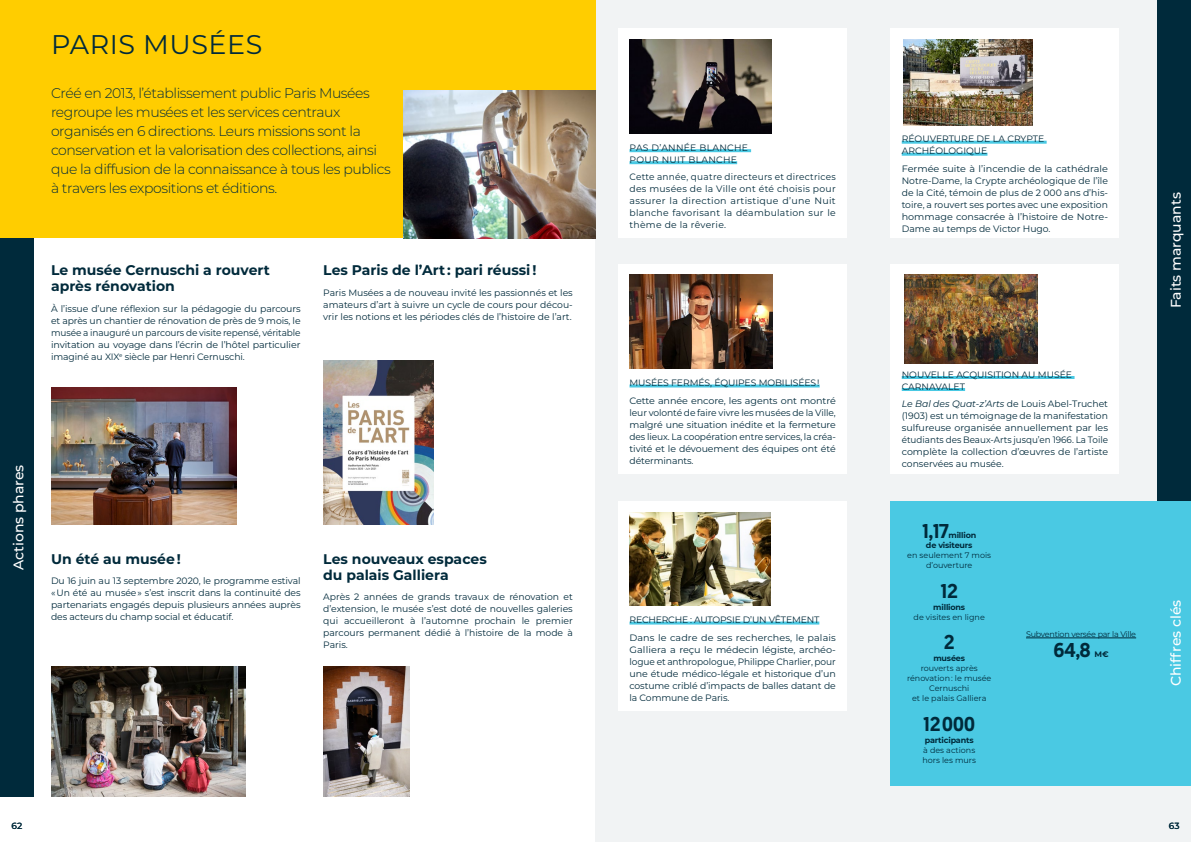
<style>
.page{position:relative;width:1191px;height:842px;background:#fff}
.page>*{position:absolute;margin:0;border:0;box-sizing:border-box;transform-origin:0 0}
.t1{font:27px "Montserrat";letter-spacing:.02em;color:#002a3b}
.t2{font:500 20px "Geomanist";letter-spacing:-.03em;color:#002a3b}
.t3{font:300 14px/19px "Montserrat";letter-spacing:-.03em;color:#002a3b}
.t4{font:700 14px/16px "Montserrat";color:#002a3b}
.t5{font:500 14px "Montserrat";color:#fff}
.t6{font:9.2px/12px "Montserrat";letter-spacing:-.01em;color:#002a3b;text-align:justify}
.t7{font:9.2px/12px "Montserrat";letter-spacing:-.01em;color:#002a3b;text-align:justify;scale:1.05 1}
.t8{font:9.2px/12px "Montserrat";letter-spacing:.03em;color:#002a3b}
.t9{font:500 9px "Montserrat";color:#002a3b}
.t10{font:8px/10px "Montserrat";color:#002a3b;text-align:center}
.t11{font:700 8px/10px "Montserrat";letter-spacing:-.02em;color:#002a3b}
.t12{font:8px "Montserrat";letter-spacing:-.03em;color:#002a3b}
.s1{font-style:italic}
</style>
<div class="page">
<div style="left:595px;top:0;width:596px;height:842px;background:#f1f3f4"></div>
<div style="left:0;top:0;width:595px;height:238px;background:#ffcd00"></div>
<div style="left:1157px;top:0;width:34px;height:561px;background:#002a3b"></div>
<div style="left:0;top:238px;width:34px;height:559px;background:#002a3b"></div>
<div style="left:890px;top:501px;width:301px;height:284px;background:#4ac9e3"></div>
<img style="left:51px;top:667px;width:195px;height:130px">
<img style="left:51px;top:388px;width:185px;height:136px">
<img style="left:323px;top:360px;width:110px;height:164px">
<img style="left:323px;top:667px;width:87px;height:130px">
<div style="left:618px;top:28px;width:229px;height:210px;background:#fff"></div>
<hr style="left:629px;top:149px;width:122px;height:3px;background:#4ac9e3">
<hr style="left:629px;top:161px;width:108px;height:3px;background:#4ac9e3">
<div style="left:618px;top:501px;width:229px;height:209px;background:#fff"></div>
<hr style="left:629px;top:621px;width:190px;height:3px;background:#4ac9e3">
<div style="left:890px;top:28px;width:229px;height:210px;background:#fff"></div>
<hr style="left:901px;top:141px;width:145px;height:3px;background:#4ac9e3">
<hr style="left:901px;top:153px;width:86px;height:3px;background:#4ac9e3">
<div style="left:890px;top:264px;width:229px;height:209px;background:#fff"></div>
<hr style="left:901px;top:376px;width:173px;height:3px;background:#4ac9e3">
<hr style="left:901px;top:388px;width:64px;height:3px;background:#4ac9e3">
<div style="left:618px;top:264px;width:229px;height:209px;background:#fff"></div>
<hr style="left:629px;top:384px;width:190px;height:3px;background:#4ac9e3">
<img style="left:904px;top:275px;width:133px;height:88px">
<img style="left:629px;top:275px;width:143px;height:94px">
<img style="left:629px;top:40px;width:142px;height:93px">
<img style="left:903px;top:40px;width:129px;height:86px">
<img style="left:629px;top:512px;width:141px;height:94px">
<img style="left:403px;top:90px;width:192px;height:148px">
<hr style="left:1026px;top:638px;width:110px;height:1px;background:#002a3b">
<h1 class="t1" style="left:51px;top:26px;width:213px">PARIS MUSÉES</h1>
<p class="t3" style="left:51px;top:83px;width:341px">Créé en 2013, l’établissement public Paris Musées regroupe les musées et les services centraux organisés en 6 directions. Leurs missions sont la conservation et la valorisation des collections, ainsi que la diffusion de la connaissance à tous les publics à travers les expositions et éditions.</p>
<h3 class="t4" style="left:51px;top:262px;width:220px">Le musée Cernuschi a rouvert après rénovation</h3>
<p class="t6" style="left:51px;top:302px;width:251px">À l’issue d’une réflexion sur la pédagogie du parcours et après un chantier de rénovation de près de 9 mois, le musée a inauguré un parcours de visite repensé, véritable invitation au voyage dans l’écrin de l’hôtel particulier imaginé au XIX<sup>e</sup> siècle par Henri Cernuschi.</p>
<h3 class="t4" style="left:323px;top:262px;width:215px">Les Paris de l’Art : pari réussi !</h3>
<p class="t6" style="left:323px;top:286px;width:251px">Paris Musées a de nouveau invité les passionnés et les amateurs d’art à suivre un cycle de cours pour décou&shy;vrir les notions et les périodes clés de l’histoire de l’art.</p>
<h3 class="t5" style="left:9px;top:570px;width:107px;rotate:-90deg">Actions phares</h3>
<h3 class="t4" style="left:51px;top:550px;width:131px">Un été au musée !</h3>
<p class="t6" style="left:51px;top:574px;width:251px">Du 16 juin au 13 septembre 2020, le programme estival « Un été au musée » s’est inscrit dans la continuité des partenariats engagés depuis plusieurs années auprès des acteurs du champ social et éducatif.</p>
<h3 class="t4" style="left:323px;top:550px;width:165px">Les nouveaux espaces du palais Galliera</h3>
<p class="t6" style="left:323px;top:590px;width:251px">Après 2 années de grands travaux de rénovation et d’extension, le musée s’est doté de nouvelles galeries qui accueilleront à l’automne prochain le premier parcours permanent dédié à l’histoire de la mode à Paris.</p>
<p class="t8" style="left:629px;top:141px;width:120px">PAS D’ANNÉE BLANCHE<br>POUR NUIT BLANCHE</p>
<p class="t6" style="left:629px;top:171px;width:208px">Cette année, quatre directeurs et directrices des musées de la Ville ont été choisis pour assurer la direction artistique d’une Nuit blanche favorisant la déambulation sur le thème de la rêverie.</p>
<p class="t6" style="left:629px;top:374px;width:208px;line-height:17.7px">MUSÉES FERMÉS, ÉQUIPES MOBILISÉES !<br>Cette année encore, les agents ont montré</p>
<p class="t6" style="left:629px;top:406px;width:208px">leur volonté de faire vivre les musées de la Ville, malgré une situation inédite et la fermeture des lieux. La coopération entre services, la créa&shy;tivité et le dévouement des équipes ont été déterminants.</p>
<p class="t6" style="left:629px;top:611px;width:208px;line-height:17.7px">RECHERCHE : AUTOPSIE D’UN VÊTEMENT<br>Dans le cadre de ses recherches, le palais</p>
<p class="t7" style="left:629px;top:643px;width:198px">Galliera a reçu le médecin légiste, archéo&shy;logue et anthropologue, Philippe Charlier, pour une étude médico-légale et historique d’un costume criblé d’impacts de balles datant de la Commune de Paris.</p>
<p class="t6" style="left:901px;top:133px;width:144px">RÉOUVERTURE DE LA CRYPTE<br>ARCHÉOLOGIQUE</p>
<p class="t7" style="left:901px;top:162px;width:198px">Fermée suite à l’incendie de la cathédrale Notre-Dame, la Crypte archéologique de l’île de la Cité, témoin de plus de 2 000 ans d’his&shy;toire, a rouvert ses portes avec une exposition hommage consacrée à l’histoire de Notre-Dame au temps de Victor Hugo.</p>
<p class="t6" style="left:901px;top:368px;width:172px">NOUVELLE ACQUISITION AU MUSÉE<br>CARNAVALET</p>
<p class="t6" style="left:901px;top:398px;width:208px"><span class="s1">Le Bal des Quat-z’Arts</span> de Louis Abel-Truchet (1903) est un témoignage de la manifestation sulfureuse organisée annuellement par les étudiants des Beaux-Arts jusqu’en 1966. La Toile complète la collection d’œuvres de l’artiste conservées au musée.</p>
<h2 class="t2" style="left:922px;top:517px;width:28px">1,17</h2>
<p class="t11" style="left:926px;top:529px;width:52px;text-indent:22px">million de visiteurs</p>
<p class="t10" style="left:907px;top:550px;width:85px">en seulement 7 mois d’ouverture</p>
<h2 class="t2" style="left:940px;top:577px;width:19px">12</h2>
<p class="t11" style="left:933px;top:601px;width:33px">millions</p>
<p class="t10" style="left:913px;top:611px;width:73px">de visites en ligne</p>
<h2 class="t2" style="left:943px;top:629px;width:12px">2</h2>
<p class="t11" style="left:933px;top:653px;width:33px">musées</p>
<p class="t10" style="left:907px;top:663px;width:86px">rouverts après rénovation : le musée<br>Cernuschi<br>et le palais Galliera</p>
<h2 class="t2" style="left:923px;top:711px;width:54px">12000</h2>
<p class="t11" style="left:924px;top:735px;width:50px">participants</p>
<p class="t10" style="left:922px;top:745px;width:55px;text-align:left">à des actions hors les murs</p>
<p class="t12" style="left:1026px;top:628px;width:112px">Subvention versée par la Ville</p>
<h2 class="t2" style="left:1053px;top:637px;width:39px">64,8</h2>
<p class="t11" style="left:1094px;top:649px;width:16px">M€</p>
<h3 class="t5" style="left:1166px;top:308px;width:117px;rotate:-90deg">Faits marquants</h3>
<h3 class="t5" style="left:1166px;top:686px;width:88px;rotate:-90deg">Chiffres clés</h3>
<p class="t9" style="left:12px;top:819px;width:12px">62</p>
<p class="t9" style="left:1168px;top:819px;width:12px">63</p>
</div>
